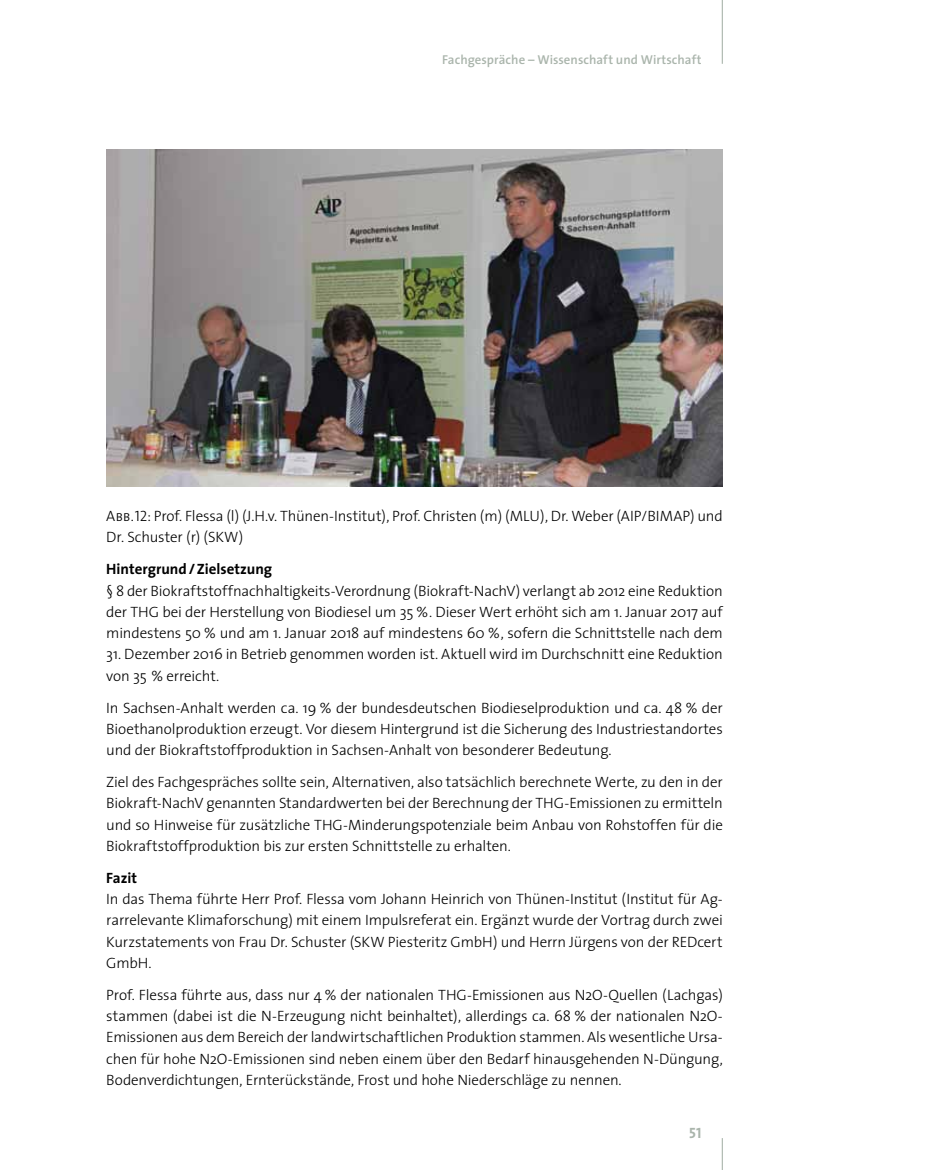
<style>
.page{position:relative;width:944px;height:1170px;background:#fff}
.page>*{position:absolute;margin:0;border:0;box-sizing:border-box;transform-origin:0 0}
.t1{font:300 15px/21.3px "The Sans";letter-spacing:-.01em;color:#000;text-align:justify}
.t2{font:700 15px "The Sans";color:#000}
.t3{font:15px "The Sans Bold Caps";color:#aab5ac}
.t4{font:600 12.9px "The Sans";letter-spacing:.005em;color:#aab5ac}
.s1{font-family:"The Sans Light Caps";font-weight:400}
</style>
<div class="page">
<hr style="left:722px;top:0;width:1px;height:64px;background:#aab5ac">
<hr style="left:722px;top:1137px;width:1px;height:32px;background:#aab5ac">
<img style="left:106px;top:149px;width:617px;height:337px">
<p class="t4" style="left:442px;top:49px;width:261px">Fachgespräche – Wissenschaft und Wirtschaft</p>
<p class="t1" style="left:106px;top:505px;width:618px"><span class="s1">Abb.12:</span> Prof. Flessa (l) (J.H.v. Thünen-Institut), Prof. Christen (m) (MLU), Dr. Weber (AIP/BIMAP) und<br>Dr. Schuster (r) (SKW)</p>
<p class="t2" style="left:106px;top:556px;width:167px">Hintergrund /Zielsetzung</p>
<p class="t1" style="left:106px;top:579px;width:618px">§ 8 der Biokraftstoffnachhaltigkeits-Verordnung (Biokraft-NachV) verlangt ab 2012 eine Reduktion der THG bei der Herstellung von Biodiesel um 35 %. Dieser Wert erhöht sich am 1. Januar 2017 auf mindestens 50 % und am 1. Januar 2018 auf mindestens 60 %, sofern die Schnittstelle nach dem</p>
<p class="t1" style="left:106px;top:643px;width:618px">31. Dezember 2016 in Betrieb genommen worden ist. Aktuell wird im Durchschnitt eine Reduktion von 35 % erreicht.</p>
<p class="t1" style="left:106px;top:696px;width:618px">In Sachsen-Anhalt werden ca. 19 % der bundesdeutschen Biodieselproduktion und ca. 48 % der Bioethanolproduktion erzeugt. Vor diesem Hintergrund ist die Sicherung des Industriestandortes und der Biokraftstoffproduktion in Sachsen-Anhalt von besonderer Bedeutung.</p>
<p class="t1" style="left:106px;top:770px;width:618px">Ziel des Fachgespräches sollte sein, Alternativen, also tatsächlich berechnete Werte, zu den in der Biokraft-NachV genannten Standardwerten bei der Berechnung der THG-Emissionen zu ermitteln und so Hinweise für zusätzliche THG-Minderungspotenziale beim Anbau von Rohstoffen für die Biokraftstoffproduktion bis zur ersten Schnittstelle zu erhalten.</p>
<p class="t2" style="left:106px;top:865px;width:32px">Fazit</p>
<p class="t1" style="left:106px;top:887px;width:618px">In das Thema führte Herr Prof. Flessa vom Johann Heinrich von Thünen-Institut (Institut für Ag&shy;rarrelevante Klimaforschung) mit einem Impulsreferat ein. Ergänzt wurde der Vortrag durch zwei Kurzstatements von Frau Dr. Schuster (SKW Piesteritz GmbH) und Herrn Jürgens von der REDcert GmbH.</p>
<p class="t1" style="left:106px;top:983px;width:618px">Prof. Flessa führte aus, dass nur 4 % der nationalen THG-Emissionen aus N2O-Quellen (Lachgas) stammen (dabei ist die N-Erzeugung nicht beinhaltet), allerdings ca. 68 % der nationalen N2O-Emissionen aus dem Bereich der landwirtschaftlichen Produktion stammen. Als wesentliche Ursa&shy;chen für hohe N2O-Emissionen sind neben einem über den Bedarf hinausgehenden N-Düngung, Bodenverdichtungen, Ernterückstände, Frost und hohe Niederschläge zu nennen.</p>
<p class="t3" style="left:689px;top:1120px;width:14px">51</p>
</div>
